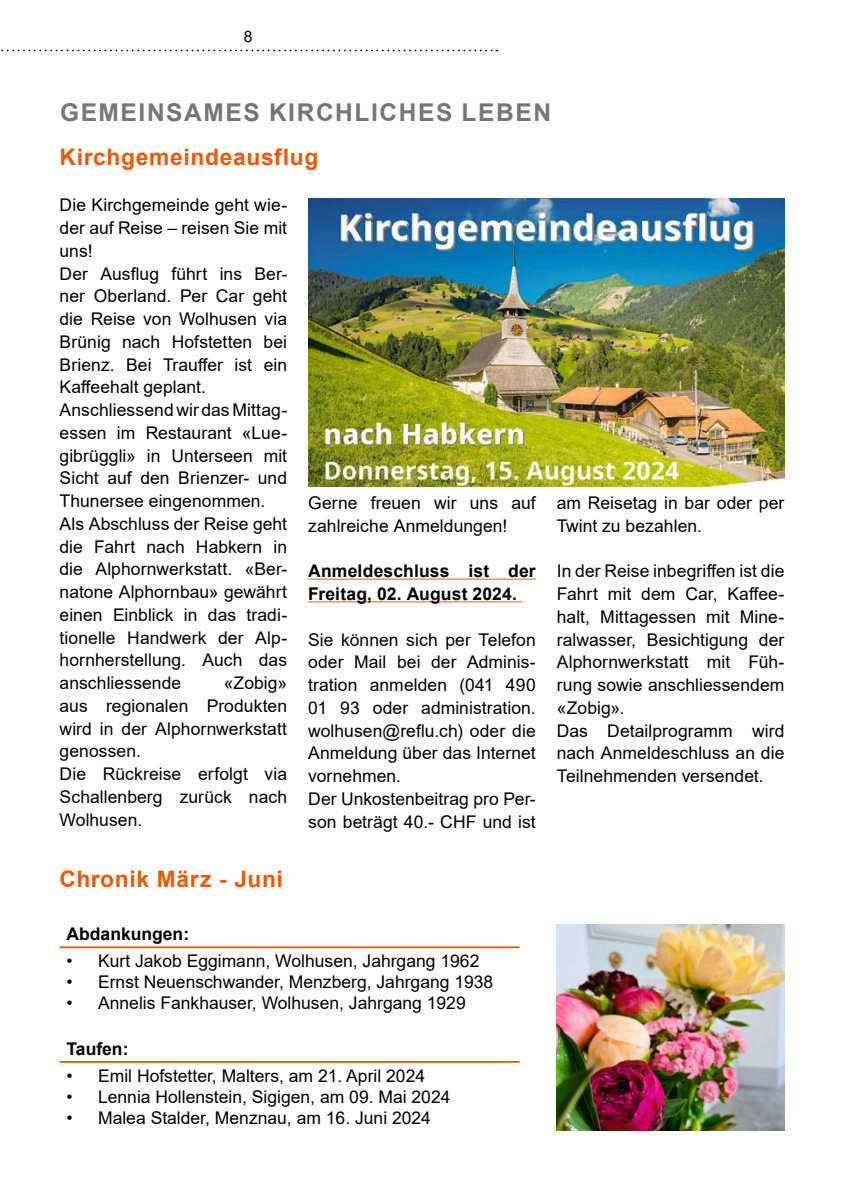
<style>
.page{position:relative;width:844px;height:1191px;background:#fff}
.page>*{position:absolute;margin:0;border:0;box-sizing:border-box;transform-origin:0 0}
.Seitentitel_grau{font:700 24.5px "Arial";letter-spacing:.065em;color:#777671}
.Titel_reflu_orange{font:700 22.75px "Arial";letter-spacing:.03em;color:#f15600}
.Text{font:17.5px/22.8px "Arial";color:#000;text-align:justify}
.Text_Kontaktdaten{font:700 17.5px/22.8px "Arial";letter-spacing:.005em;color:#000}
.t1{font:15.75px "Arial";color:#000}
</style>
<div class="page">
<svg style="left:1px;top:50px;width:496px;height:1px"></svg>
<hr style="left:308px;top:578px;width:227px;height:1px;background:#f15600">
<hr style="left:308px;top:601px;width:213px;height:1px;background:#f15600">
<img style="left:308px;top:198px;width:476px;height:288px">
<hr style="left:60px;top:946px;width:459px;height:2px;background:#f15600">
<hr style="left:60px;top:1061px;width:459px;height:1px;background:#f15600">
<img style="left:556px;top:924px;width:228px;height:206px">
<p class="t1" style="left:244px;top:26px;width:10px">8</p>
<p class="Seitentitel_grau" style="left:60px;top:95px;width:492px">GEMEINSAMES KIRCHLICHES LEBEN</p>
<p class="Titel_reflu_orange" style="left:60px;top:141px;width:260px">Kirchgemeindeausflug</p>
<p class="Text" style="left:60px;top:194px;width:229px">Die Kirchgemeinde geht wie&shy;der auf Reise – reisen Sie mit uns!</p>
<p class="Text" style="left:60px;top:262px;width:229px">Der Ausflug führt ins Ber&shy;ner Oberland. Per Car geht die Reise von Wolhusen via Brünig nach Hofstetten bei Brienz. Bei Trauffer ist ein Kaffeehalt geplant.</p>
<p class="Text" style="left:60px;top:398px;width:229px">Anschliessend wir das Mittag&shy;essen im Restaurant «Lue&shy;gibrüggli» in Unterseen mit Sicht auf den Brienzer- und Thunersee eingenommen.</p>
<p class="Text" style="left:60px;top:512px;width:229px">Als Abschluss der Reise geht die Fahrt nach Habkern in die Alphornwerkstatt. «Ber&shy;natone Alphornbau» gewährt einen Einblick in das tradi&shy;tionelle Handwerk der Alp&shy;hornherstellung. Auch das anschliessende</p>
<p class="Text" style="left:308px;top:491px;width:229px">Gerne freuen wir uns auf zahlreiche Anmeldungen!</p>
<p class="Text_Kontaktdaten" style="left:308px;top:560px;width:229px">Anmeldeschluss ist der<br>Freitag, 02. August 2024.</p>
<p class="Text" style="left:308px;top:628px;width:229px">Sie können sich per Telefon oder Mail bei der Adminis&shy;tration anmelden (041 490<br>01 93 oder administration. wolhusen@reflu.ch) oder die Anmeldung über das Internet vornehmen.</p>
<p class="Text" style="left:308px;top:787px;width:229px">Der Unkostenbeitrag pro Per&shy;son beträgt 40.- CHF und ist</p>
<p class="Text" style="left:556px;top:491px;width:229px">am Reisetag in bar oder per<br>Twint zu bezahlen.</p>
<p class="Text" style="left:556px;top:559px;width:229px">In der Reise inbegriffen ist die Fahrt mit dem Car, Kaffee&shy;halt, Mittagessen mit Mine&shy;ralwasser, Besichtigung der Alphornwerkstatt mit Füh&shy;rung sowie anschliessendem «Zobig».</p>
<p class="Text" style="left:556px;top:719px;width:229px">Das Detailprogramm wird nach Anmeldeschluss an die Teilnehmenden versendet.</p>
<p class="Text" style="left:60px;top:671px;width:229px;text-indent:164px">«Zobig» aus regionalen Produkten wird in der Alphornwerkstatt genossen.</p>
<p class="Text" style="left:60px;top:762px;width:229px">Die Rückreise erfolgt via Schallenberg zurück nach Wolhusen.</p>
<p class="Titel_reflu_orange" style="left:60px;top:863px;width:225px">Chronik März - Juni</p>
<p class="Text_Kontaktdaten" style="left:67px;top:923px;width:124px">Abdankungen:</p>
<p class="Text" style="left:67px;top:949px;width:414px">• Kurt Jakob Eggimann, Wolhusen, Jahrgang 1962</p>
<p class="Text" style="left:67px;top:970px;width:428px">• Ernst Neuenschwander, Menzberg, Jahrgang 1938</p>
<p class="Text" style="left:67px;top:991px;width:400px">• Annelis Fankhauser, Wolhusen, Jahrgang 1929</p>
<p class="Text_Kontaktdaten" style="left:67px;top:1037px;width:63px">Taufen:</p>
<p class="Text" style="left:67px;top:1064px;width:360px">• Emil Hofstetter, Malters, am 21. April 2024</p>
<p class="Text" style="left:67px;top:1085px;width:385px">• Lennia Hollenstein, Sigigen, am 09. Mai 2024</p>
<p class="Text" style="left:67px;top:1106px;width:366px">• Malea Stalder, Menznau, am 16. Juni 2024</p>
</div>
